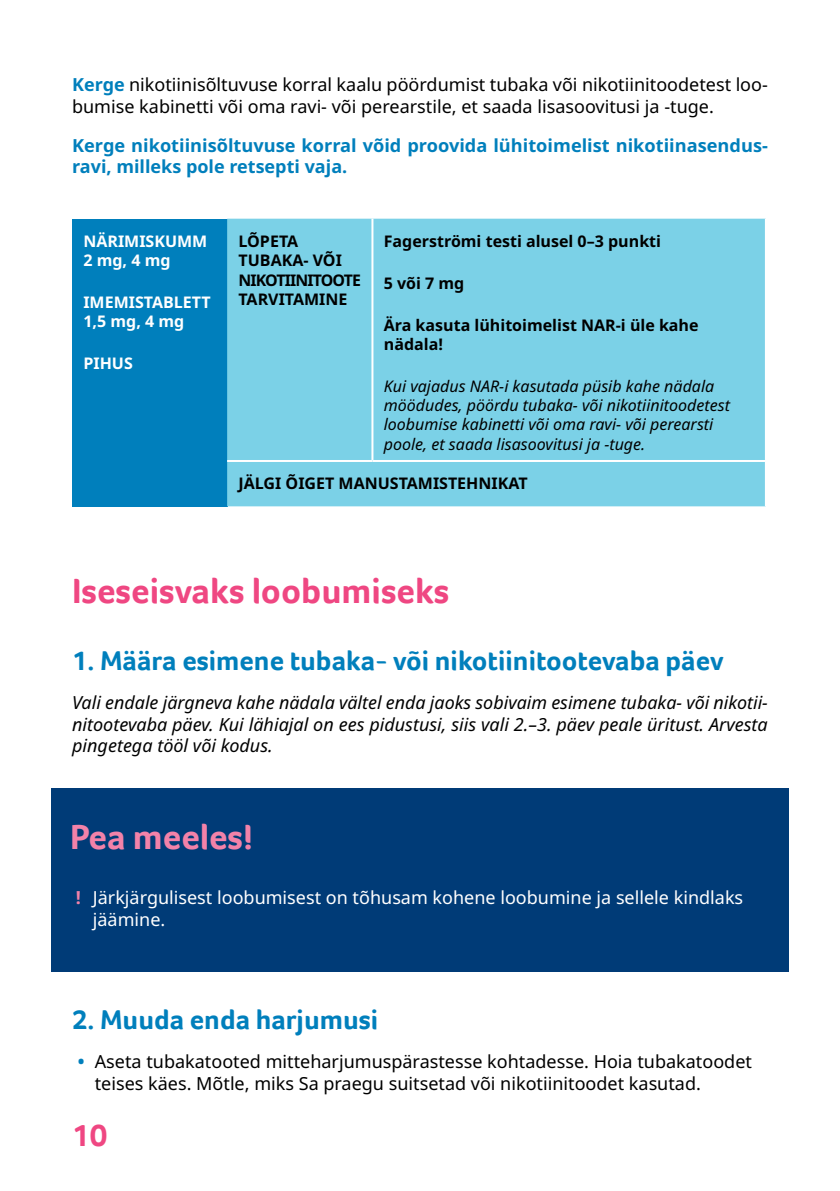
<style>
.page{position:relative;width:840px;height:1191px;background:#fff}
.page>*{position:absolute;margin:0;border:0;box-sizing:border-box;transform-origin:0 0}
.t1{font:700 36px "Foco";color:#ef4782}
.t2{font:700 36px "Foco";color:#f282a9}
.t3{font:700 32px "Foco";color:#ef4782}
.t4{font:700 28px "Foco";color:#007fbc}
.t5{font:18px/21.6px "Noto Sans";color:#000}
.t6{font:italic 18px/21.6px "Noto Sans";color:#000;text-align:justify}
.t7{font:700 18px/21.6px "Noto Sans";color:#007fbc}
.t8{font:18px/21.6px "Noto Sans";color:#fff}
.t9{font:italic 16px/19.2px "Noto Sans";color:#000}
.t10{font:700 16px/19.2px "Noto Sans";color:#000}
.t11{font:700 16px/19.2px "Noto Sans";color:#fff}
.s1{font-weight:700;color:#007fbc}
.s2{font-weight:700;color:#f282a9}
</style>
<div class="page">
<div style="left:72px;top:219px;width:155px;height:287px;background:#007fbc"></div>
<div style="left:227px;top:219px;width:537px;height:287px;background:#7bd1e7"></div>
<hr style="left:371px;top:219px;width:2px;height:241px;background:#fff">
<hr style="left:227px;top:460px;width:145px;height:2px;background:#fff">
<hr style="left:372px;top:460px;width:394px;height:2px;background:#fff">
<div style="left:51px;top:788px;width:737px;height:183px;background:#003b77"></div>
<p class="t5" style="left:72px;top:74px;width:697px"><span class="s1">Kerge</span> nikotiinisõltuvuse korral kaalu pöördumist tubaka või nikotiinitoodetest loo&shy;bumise kabinetti või oma ravi- või perearstile, et saada lisasoovitusi ja -tuge.</p>
<p class="t7" style="left:72px;top:135px;width:697px">Kerge nikotiinisõltuvuse korral võid proovida lühitoimelist nikotiinasendus&shy;ravi, milleks pole retsepti vaja.</p>
<p class="t11" style="left:83px;top:232px;width:125px">NÄRIMISKUMM<br>2 mg, 4 mg</p>
<p class="t11" style="left:83px;top:293px;width:129px">IMEMISTABLETT<br>1,5 mg, 4 mg</p>
<p class="t11" style="left:83px;top:354px;width:51px">PIHUS</p>
<p class="t10" style="left:238px;top:232px;width:124px">LÕPETA<br>TUBAKA- VÕI<br>NIKOTIINITOOTE<br>TARVITAMINE</p>
<p class="t10" style="left:383px;top:232px;width:278px">Fagerströmi testi alusel 0–3 punkti</p>
<p class="t10" style="left:383px;top:274px;width:82px">5 või 7 mg</p>
<p class="t10" style="left:383px;top:316px;width:316px">Ära kasuta lühitoimelist NAR-i üle kahe nädala!</p>
<p class="t9" style="left:383px;top:377px;width:347px">Kui vajadus NAR-i kasutada püsib kahe nädala möödudes, pöördu tubaka- või nikotiinitoodetest loobumise kabinetti või oma ravi- või perearsti poole, et saada lisasoovitusi ja -tuge.</p>
<p class="t10" style="left:238px;top:474px;width:290px">JÄLGI ÕIGET MANUSTAMISTEHNIKAT</p>
<h1 class="t1" style="left:72px;top:566px;width:378px">Iseseisvaks loobumiseks</h1>
<h3 class="t4" style="left:72px;top:642px;width:652px">1. Määra esimene tubaka- või nikotiinitootevaba päev</h3>
<p class="t6" style="left:72px;top:692px;width:697px">Vali endale järgneva kahe nädala vältel enda jaoks sobivaim esimene tubaka- või nikotii&shy;nitootevaba päev. Kui lähiajal on ees pidustusi, siis vali 2.–3. päev peale üritust. Arvesta pingetega tööl või kodus.</p>
<h1 class="t2" style="left:70px;top:812px;width:184px">Pea meeles!</h1>
<p class="t8" style="left:93px;top:887px;width:651px;text-indent:-17px"><span class="s2">!</span> Järkjärgulisest loobumisest on tõhusam kohene loobumine ja sellele kindlaks jäämine.</p>
<h3 class="t4" style="left:72px;top:1001px;width:307px">2. Muuda enda harjumusi</h3>
<p class="t5" style="left:95px;top:1051px;width:658px;text-indent:-17px"><span class="s1">•</span> Aseta tubakatooted mitteharjumuspärastesse kohtadesse. Hoia tubakatoodet teises käes. Mõtle, miks Sa praegu suitsetad või nikotiinitoodet kasutad.</p>
<h2 class="t3" style="left:72px;top:1113px;width:37px">10</h2>
</div>
